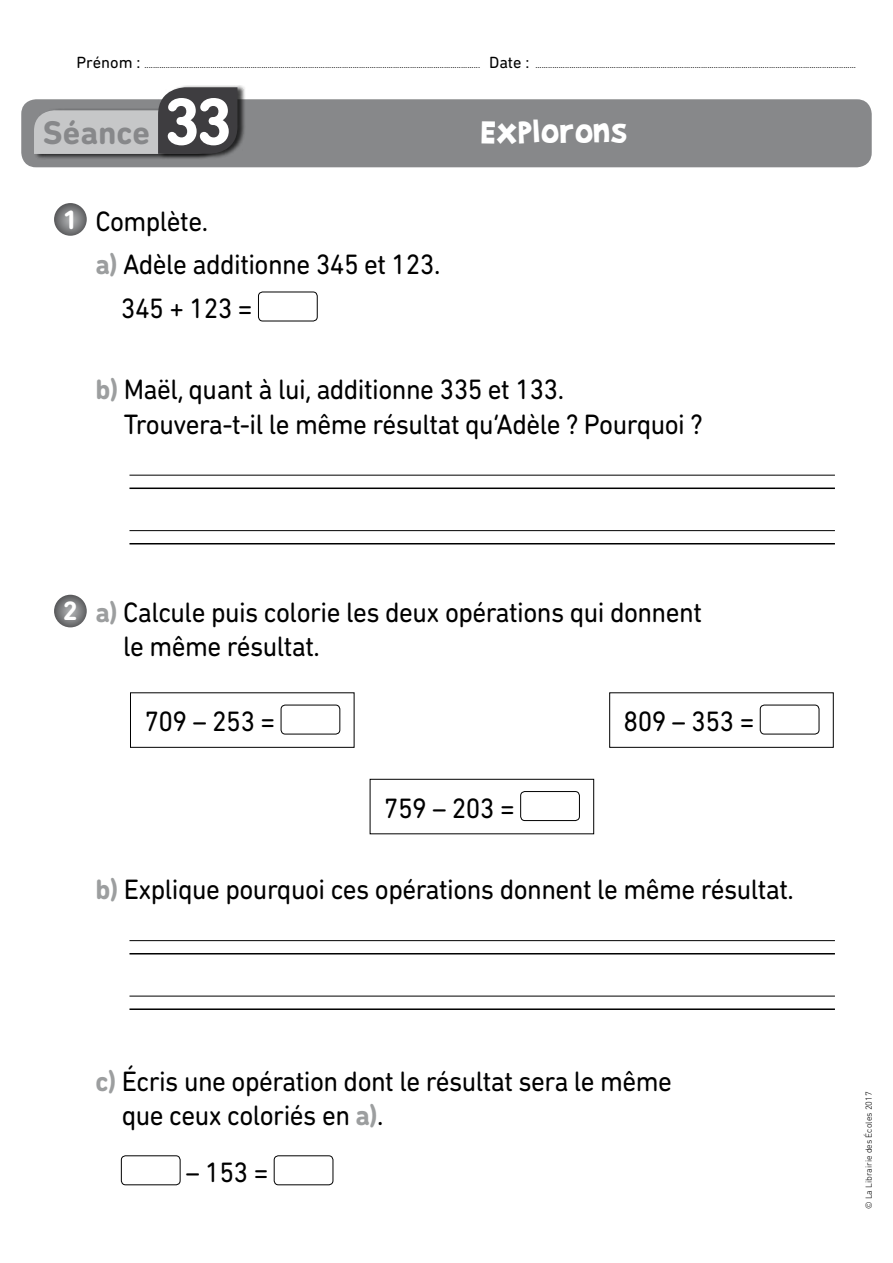
<style>
.page{position:relative;width:893px;height:1263px;background:#fff}
.page>*{position:absolute;margin:0;border:0;box-sizing:border-box;transform-origin:0 0}
.t1{font:37.5px "Brady Bunch Remastered";letter-spacing:.04em;color:#fff}
.t2{font:700 33.3px "DIN Next Rounded LT Pro";color:#87888a}
.t3{font:28.5px/34.2px "DIN Next Rounded LT Pro";letter-spacing:-.02em;color:#000;scale:.95 1}
.t4{font:700 27px "DIN Next Rounded LT Pro";color:#fff}
.t5{font:9px "DIN Next Rounded LT Pro";color:#000}
.t6{font:300 9px "DIN Next Rounded LT Pro";color:#000}
.s1{font-size:16.5px}
.s2{font-size:67.5px;color:#fff}
.s3{font-weight:700;color:#9c9e9f}
</style>
<div class="page">
<div style="left:21px;top:99px;width:851px;height:68px;background:#87888a;border-radius:15px"></div>
<div style="left:258px;top:292px;width:60px;height:29px;border:1px solid #000;border-radius:4px"></div>
<hr style="left:129px;top:487px;width:706px;height:2px;background:#000">
<hr style="left:129px;top:475px;width:706px;height:1px;background:#000">
<hr style="left:129px;top:543px;width:706px;height:1px;background:#000">
<hr style="left:129px;top:530px;width:706px;height:1px;background:#000">
<hr style="left:129px;top:953px;width:706px;height:1px;background:#000">
<hr style="left:129px;top:940px;width:706px;height:1px;background:#000">
<hr style="left:129px;top:1008px;width:706px;height:2px;background:#000">
<hr style="left:129px;top:996px;width:706px;height:1px;background:#000">
<div style="left:121px;top:1155px;width:59px;height:30px;border:1px solid #000;border-radius:4px"></div>
<div style="left:274px;top:1155px;width:59px;height:30px;border:1px solid #000;border-radius:4px"></div>
<div style="left:34px;top:108px;width:191px;height:52px;background:#000;opacity:.75"></div>
<div style="left:158px;top:85px;width:88px;height:74px;background:#000;opacity:.75"></div>
<svg style="left:34px;top:87px;width:203px;height:67px"></svg>
<svg style="left:54px;top:203px;width:33px;height:33px"></svg>
<svg style="left:54px;top:595px;width:33px;height:32px"></svg>
<div style="left:281px;top:705px;width:59px;height:29px;border:1px solid #000;border-radius:4px"></div>
<div style="left:130px;top:692px;width:224px;height:56px;border:1px solid #000"></div>
<div style="left:520px;top:791px;width:60px;height:30px;border:1px solid #000;border-radius:4px"></div>
<div style="left:370px;top:779px;width:224px;height:55px;border:1px solid #000"></div>
<div style="left:760px;top:705px;width:59px;height:29px;border:1px solid #000;border-radius:4px"></div>
<div style="left:609px;top:692px;width:225px;height:56px;border:1px solid #000"></div>
<p class="t5" style="left:77px;top:59px;width:781px"><span class="s1">Prénom :</span> .............................................................................................................................................................. <span class="s1">Date :</span> .......................................................................................................................................................</p>
<p class="t2" style="left:43px;top:113px;width:191px">Séance <span class="s2">33</span></p>
<h1 class="t1" style="left:482px;top:112px;width:147px">Explorons</h1>
<p class="t4" style="left:63px;top:204px;width:17px">1</p>
<p class="t3" style="left:95px;top:204px;width:120px">Complète.</p>
<p class="t3" style="left:95px;top:247px;width:365px"><span class="s3">a)</span> Adèle additionne 345 et 123.</p>
<p class="t3" style="left:121px;top:291px;width:140px">345 + 123 =</p>
<p class="t3" style="left:124px;top:372px;width:611px;text-indent:-28px"><span class="s3">b)</span> Maël, quant à lui, additionne 335 et 133.<br>Trouvera-t-il le même résultat qu’Adèle ? Pourquoi ?</p>
<p class="t4" style="left:63px;top:595px;width:17px">2</p>
<p class="t3" style="left:123px;top:594px;width:611px;text-indent:-28px"><span class="s3">a)</span> Calcule puis colorie les deux opérations qui donnent le même résultat.</p>
<p class="t3" style="left:144px;top:704px;width:139px">709 – 253 =</p>
<p class="t3" style="left:624px;top:704px;width:139px">809 – 353 =</p>
<p class="t3" style="left:384px;top:791px;width:139px">759 – 203 =</p>
<p class="t3" style="left:95px;top:872px;width:737px"><span class="s3">b)</span> Explique pourquoi ces opérations donnent le même résultat.</p>
<p class="t3" style="left:122px;top:1064px;width:581px;text-indent:-26px"><span class="s3">c)</span> Écris une opération dont le résultat sera le même que ceux coloriés en <span class="s3">a)</span>.</p>
<p class="t3" style="left:186px;top:1155px;width:88px">– 153 =</p>
<p class="t6" style="left:863px;top:1209px;width:119px;rotate:-90deg">© La Librairie des Écoles 2017</p>
</div>
